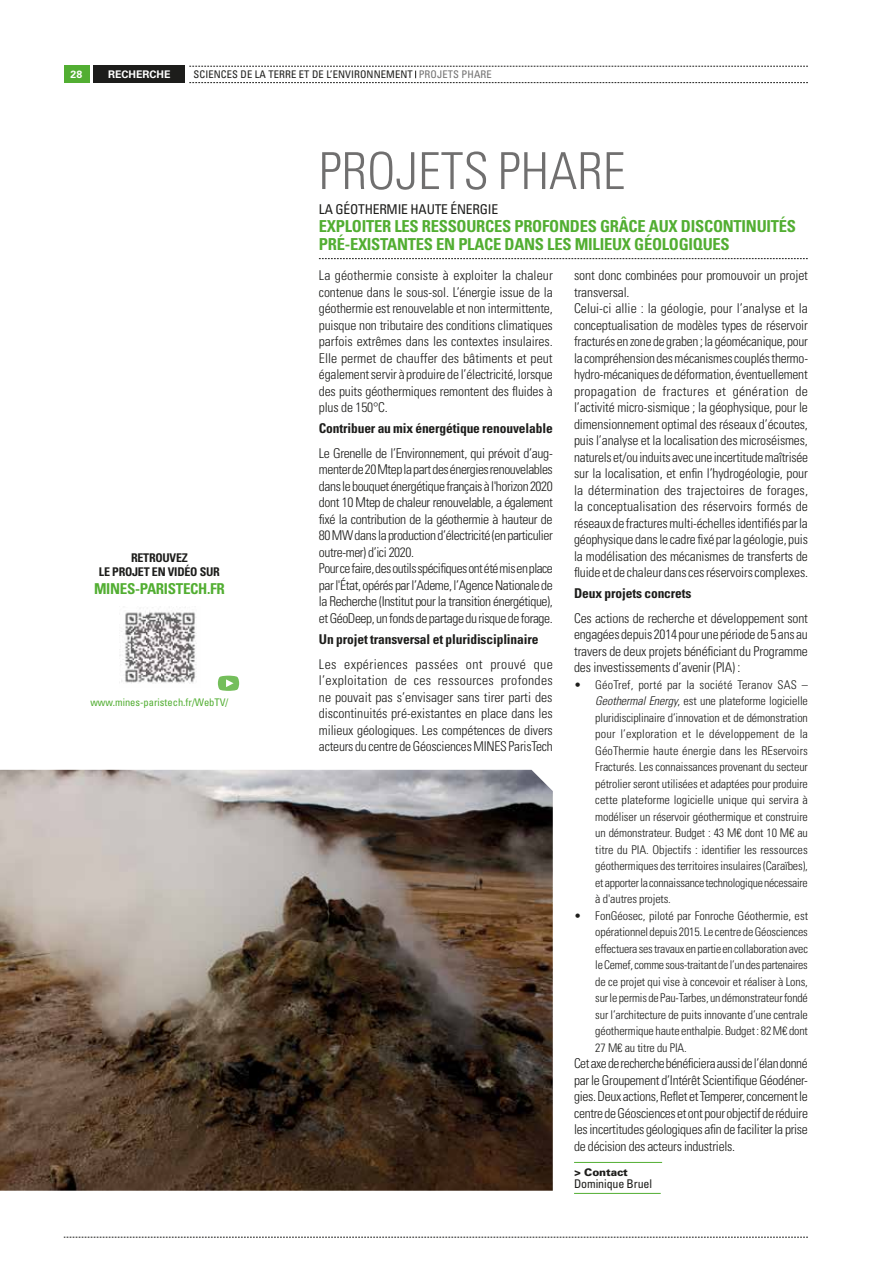
<style>
.page{position:relative;width:893px;height:1263px;background:#fff}
.page>*{position:absolute;margin:0;border:0;box-sizing:border-box;transform-origin:0 0}
.t1{font:300 condensed 51px "Univers LT Std";color:#706f6f}
.t2{font:700 condensed 16.5px/18px "Univers LT Std";letter-spacing:-.015em;color:#52ae32}
.t3{font:700 condensed 15px "Univers LT Std";color:#52ae32}
.t4{font:300 condensed 13.5px/16.5px "Univers LT Std";letter-spacing:-.015em;color:#1d1d1b;text-align:justify}
.t5{font:700 condensed 13.5px "Univers LT Std";letter-spacing:-.01em;color:#1d1d1b}
.t6{font:condensed 13.5px "Univers LT Std";letter-spacing:-.015em;color:#1d1d1b}
.t7{font:300 condensed 12px/16.5px "Univers LT Std";letter-spacing:-.01em;color:#1d1d1b;text-align:justify}
.t8{font:700 condensed 12px/13.5px "Univers LT Std";letter-spacing:-.02em;color:#1d1d1b;text-align:center}
.t9{font:condensed 12px "Univers LT Std";color:#1d1d1b}
.t10{font:condensed 10.5px "Univers LT Std";letter-spacing:.01em;color:#1d1d1b}
.t11{font:condensed 10.5px "Univers LT Std";color:#52ae32}
.t12{font:condensed 10.5px "Univers LT Std";letter-spacing:.01em;color:#706f6f}
.t13{font:700 10.5px "Univers LT Std";color:#fff}
.t14{font:900 10.5px "Univers LT Std";color:#1d1d1b}
.s1{color:#1d1d1b}
.s2{font-style:italic}
</style>
<div class="page">
<div style="left:64px;top:66px;width:25px;height:17px;background:#52ae32"></div>
<div style="left:94px;top:66px;width:91px;height:17px;background:#1d1d1b"></div>
<svg style="left:64px;top:1237px;width:744px;height:1px"></svg>
<svg style="left:189px;top:66px;width:619px;height:17px"></svg>
<svg style="left:319px;top:258px;width:489px;height:1px"></svg>
<hr style="left:574px;top:1162px;width:88px;height:1px;background:#52ae32">
<hr style="left:574px;top:1193px;width:87px;height:1px;background:#52ae32">
<img style="left:119px;top:607px;width:78px;height:77px">
<img style="left:0;top:770px;width:553px;height:421px">
<svg style="left:218px;top:676px;width:21px;height:15px"></svg>
<p class="t13" style="left:71px;top:68px;width:13px">28</p>
<p class="t13" style="left:108px;top:68px;width:64px">RECHERCHE</p>
<p class="t10" style="left:193px;top:68px;width:165px">SCI ENCES D E LA TERRE ET D E L’ENVIRONN</p>
<p class="t12" style="left:381px;top:68px;width:111px"><span class="s1">EMENT</span> projets phare</p>
<h1 class="t1" style="left:319px;top:140px;width:100px">projets</h1>
<h1 class="t1" style="left:498px;top:140px;width:123px">phare</h1>
<p class="t8" style="left:99px;top:551px;width:122px">RETROUVEZ<br>LE PROJET EN VIDÉO SUR</p>
<p class="t3" style="left:94px;top:579px;width:9px">MINES</p>
<p class="t3" style="left:135px;top:579px;width:13px">-PARISTECH</p>
<p class="t3" style="left:207px;top:579px;width:11px">.FR</p>
<p class="t11" style="left:90px;top:696px;width:140px">www.mines-paristech.fr/WebTV/</p>
<p class="t6" style="left:319px;top:201px;width:179px">La géothermie haute énergie</p>
<p class="t2" style="left:319px;top:218px;width:479px">EXPLOITER LES RESSOURCES PROFONDES GRÂCE AUX DISCONTINUITÉS<br>PRÉ-EXISTANTES EN PLACE DANS LES MILIEUX GÉOLOGIQUES</p>
<p class="t4" style="left:319px;top:267px;width:236px">La géothermie consiste à exploiter la chaleur contenue dans le sous-sol. L’énergie issue de la géothermie est renouvelable et non intermittente, puisque non tributaire des conditions climatiques parfois extrêmes dans les contextes insulaires.<br>Elle permet de chauffer des bâtiments et peut également servir à produire de l’électricité, lorsque des puits géothermiques remontent des fluides à plus de 150°C.</p>
<p class="t5" style="left:319px;top:420px;width:235px">CONTRIBUER AU MIX ÉNERGÉTIQUE RENOUVELABLE</p>
<p class="t4" style="left:319px;top:445px;width:235px;text-align:left">Le Grenelle de l’Environnement, qui prévoit d’aug&shy;menter de 20 Mtep la part des énergies renouvelables dans le bouquet énergétique français à l'horizon 2020 dont 10 Mtep de chaleur renouvelable, a également fixé la contribution de la géothermie à hauteur de 80 MW dans la production d’électricité (en particulier outre-mer) d’ici 2020.<br>Pour ce faire, des outils spécifiques ont été mis en place par l'État, opérés par l’Ademe, l’Agence Nationale de la Recherche (Institut pour la transition énergétique), et GéoDeep, un fonds de partage du risque de forage.</p>
<p class="t5" style="left:319px;top:630px;width:221px">UN PROJET TRANSVERSAL ET PLURIDISCIPLINAIRE</p>
<p class="t4" style="left:319px;top:655px;width:235px">Les expériences passées ont prouvé que l’exploitation de ces ressources profondes ne pouvait pas s’envisager sans tirer parti des discontinuités pré-existantes en place dans les milieux géologiques. Les compétences de divers acteurs du centre de Géosciences MINES ParisTech</p>
<p class="t4" style="left:574px;top:267px;width:236px;text-align:left">sont donc combinées pour promouvoir un projet transversal.<br>Celui-ci allie : la géologie, pour l’analyse et la conceptualisation de modèles types de réservoir fracturés en zone de graben ; la géomécanique, pour la compréhension des mécanismes couplés thermo&shy;hydro-mécaniques de déformation, éventuellement propagation de fractures et génération de l’activité micro-sismique ; la géophysique, pour le dimensionnement optimal des réseaux d’écoutes, puis l’analyse et la localisation des microséismes, naturels et/ou induits avec une incertitude maîtrisée sur la localisation, et enfin l’hydrogéologie, pour la détermination des trajectoires de forages, la conceptualisation des réservoirs formés de réseaux de fractures multi-échelles identifiés par la géophysique dans le cadre fixé par la géologie, puis la modélisation des mécanismes de transferts de fluide et de chaleur dans ces réservoirs complexes.</p>
<p class="t5" style="left:574px;top:585px;width:119px">DEUX PROJETS CONCRETS</p>
<p class="t4" style="left:574px;top:610px;width:235px">Ces actions de recherche et développement sont engagées depuis 2014 pour une période de 5 ans au travers de deux projets bénéficiant du Programme des investissements d’avenir (PIA) :</p>
<p class="t7" style="left:595px;top:676px;width:214px;text-indent:-21px">• GéoTref, porté par la société Teranov SAS – <span class="s2">Geothermal Energy</span>, est une plateforme logicielle pluridisciplinaire d’innovation et de démonstration pour l’exploration et le développement de la GéoThermie haute énergie dans les REservoirs Fracturés. Les connaissances provenant du secteur pétrolier seront utilisées et adaptées pour produire cette plateforme logicielle unique qui servira à modéliser un réservoir géothermique et construire un démonstrateur. Budget : 43 M€ dont 10 M€ au titre du PIA. Objectifs : identifier les ressources géothermiques des territoires insulaires (Caraïbes), et apporter la connaissance technologique nécessaire à d'autres projets.</p>
<p class="t7" style="left:595px;top:907px;width:214px;text-indent:-21px">• FonGéosec, piloté par Fonroche Géothermie, est opérationnel depuis 2015. Le centre de Géosciences effectuera ses travaux en partie en collaboration avec le Cemef, comme sous-traitant de l’un des partenaires de ce projet qui vise à concevoir et réaliser à Lons, sur le permis de Pau-Tarbes, un démonstrateur fondé sur l’architecture de puits innovante d’une centrale géothermique haute enthalpie. Budget : 82 M€ dont 27 M€ au titre du PIA.</p>
<p class="t4" style="left:574px;top:1055px;width:235px">Cet axe de recherche bénéficiera aussi de l’élan donné par le Groupement d’Intérêt Scientifique Géodéner&shy;gies. Deux actions, Reflet et Temperer, concernent le centre de Géosciences et ont pour objectif de réduire les incertitudes géologiques afin de faciliter la prise de décision des acteurs industriels.</p>
<p class="t14" style="left:574px;top:1165px;width:55px">&gt; Contact</p>
<p class="t9" style="left:574px;top:1176px;width:80px">Dominique Bruel</p>
</div>
